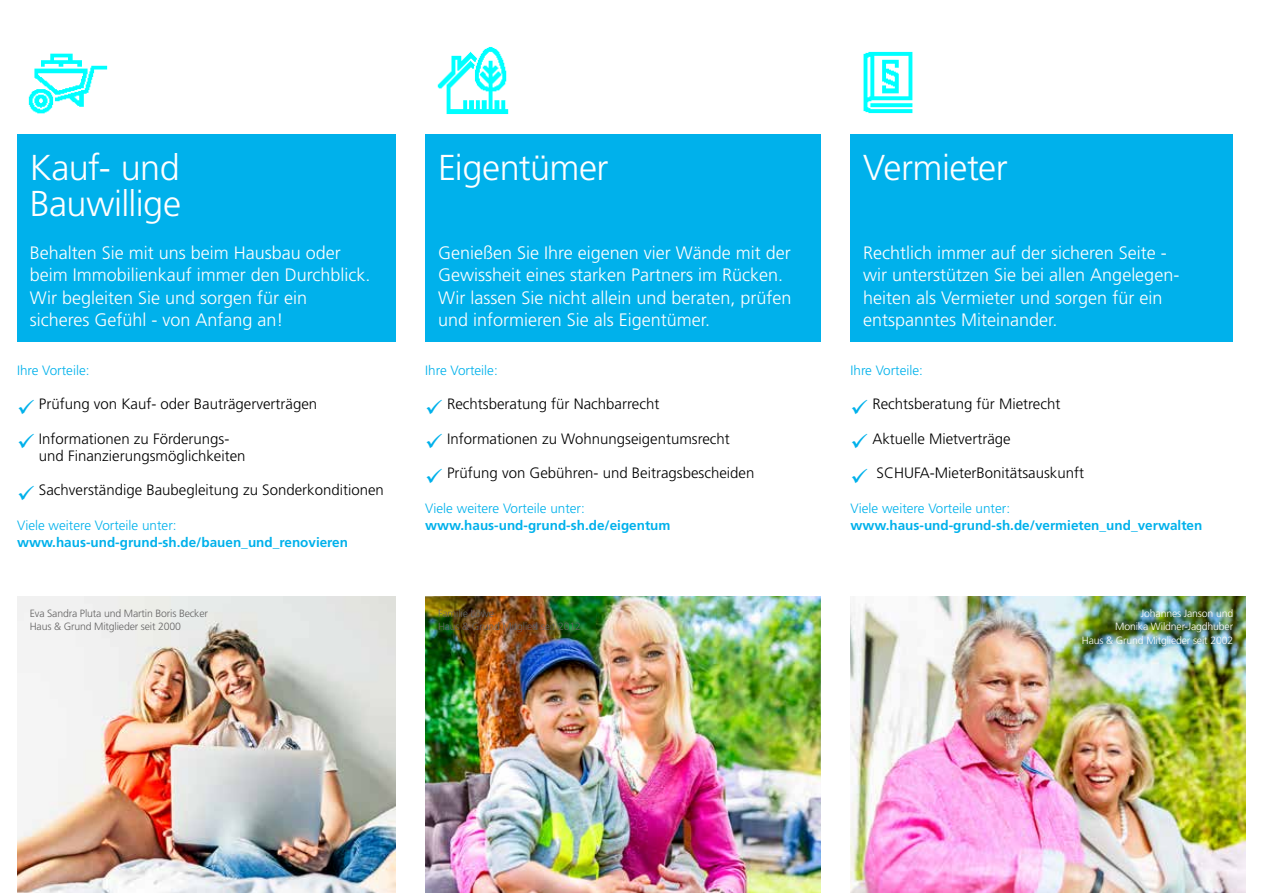
<style>
.page{position:relative;width:1263px;height:893px;background:#fff}
.page>*{position:absolute;margin:0;border:0;box-sizing:border-box;transform-origin:0 0}
.t1{font:300 36px "Frutiger";letter-spacing:-.015em;color:#fff}
.t2{font:300 18px/22.5px "Frutiger";color:#fff}
.t3{font:300 15px/17.2px "Frutiger";color:#000}
.t4{font:700 13.5px "Frutiger";color:#00b1eb}
.t5{font:300 13.5px "Frutiger";color:#00b1eb}
.t6{font:300 10.5px/13.5px "Frutiger";letter-spacing:-.015em;color:#646363}
.t7{font:300 10.5px/13.5px "Frutiger";letter-spacing:-.015em;color:#fff;text-align:right}
.s1{color:#00b1eb}
</style>
<div class="page">
<img style="left:850px;top:597px;width:396px;height:296px">
<div style="left:1077px;top:604px;width:166px;height:52px;background:#000;opacity:.33"></div>
<img style="left:17px;top:597px;width:378px;height:296px">
<img style="left:425px;top:597px;width:396px;height:296px">
<div style="left:425px;top:134px;width:396px;height:208px;background:#00b1eb"></div>
<div style="left:850px;top:134px;width:383px;height:208px;background:#00b1eb"></div>
<div style="left:17px;top:134px;width:378px;height:208px;background:#00b1eb"></div>
<img style="left:28px;top:53px;width:80px;height:61px">
<img style="left:863px;top:51px;width:50px;height:63px">
<img style="left:437px;top:46px;width:72px;height:69px">
<h1 class="t1" style="left:30px;top:147px;width:151px">Kauf- und</h1>
<h1 class="t1" style="left:438px;top:147px;width:172px">Eigentümer</h1>
<h1 class="t1" style="left:863px;top:147px;width:146px">Vermieter</h1>
<h1 class="t1" style="left:30px;top:183px;width:153px">Bauwillige</h1>
<p class="t2" style="left:30px;top:241px;width:342px">Behalten Sie mit uns beim Hausbau oder beim Immobilienkauf immer den Durchblick.<br>Wir begleiten Sie und sorgen für ein sicheres Gefühl - von Anfang an!</p>
<p class="t5" style="left:17px;top:362px;width:74px">Ihre Vorteile:</p>
<p class="t3" style="left:17px;top:395px;width:302px"><span class="s1">✓</span> Prüfung von Kauf- oder Bauträgerverträgen</p>
<p class="t3" style="left:39px;top:430px;width:208px;text-indent:-22px"><span class="s1">✓</span> Informationen zu Förderungs&shy;und Finanzierungsmöglichkeiten</p>
<p class="t3" style="left:17px;top:482px;width:368px"><span class="s1">✓</span> Sachverständige Baubegleitung zu Sonderkonditionen</p>
<p class="t5" style="left:17px;top:518px;width:161px">Viele weitere Vorteile unter:</p>
<p class="t4" style="left:17px;top:534px;width:333px">www.haus-und-grund-sh.de/bauen_und_renovieren</p>
<p class="t2" style="left:438px;top:241px;width:355px">Genießen Sie Ihre eigenen vier Wände mit der Gewissheit eines starken Partners im Rücken.<br>Wir lassen Sie nicht allein und beraten, prüfen und informieren Sie als Eigentümer.</p>
<p class="t2" style="left:863px;top:241px;width:318px">Rechtlich immer auf der sicheren Seite - wir unterstützen Sie bei allen Angelegen&shy;heiten als Vermieter und sorgen für ein entspanntes Miteinander.</p>
<p class="t5" style="left:425px;top:362px;width:74px">Ihre Vorteile:</p>
<p class="t3" style="left:425px;top:395px;width:236px"><span class="s1">✓</span> Rechtsberatung für Nachbarrecht</p>
<p class="t3" style="left:425px;top:430px;width:306px"><span class="s1">✓</span> Informationen zu Wohnungseigentumsrecht</p>
<p class="t3" style="left:425px;top:464px;width:331px"><span class="s1">✓</span> Prüfung von Gebühren- und Beitragsbescheiden</p>
<p class="t5" style="left:425px;top:500px;width:161px">Viele weitere Vorteile unter:</p>
<p class="t4" style="left:425px;top:517px;width:247px">www.haus-und-grund-sh.de/eigentum</p>
<p class="t5" style="left:850px;top:362px;width:74px">Ihre Vorteile:</p>
<p class="t3" style="left:850px;top:395px;width:211px"><span class="s1">✓</span> Rechtsberatung für Mietrecht</p>
<p class="t3" style="left:850px;top:430px;width:162px"><span class="s1">✓</span> Aktuelle Mietverträge</p>
<p class="t3" style="left:850px;top:464px;width:235px"><span class="s1">✓</span> SCHUFA-MieterBonitätsauskunft</p>
<p class="t5" style="left:850px;top:500px;width:161px">Viele weitere Vorteile unter:</p>
<p class="t4" style="left:850px;top:517px;width:353px">www.haus-und-grund-sh.de/vermieten_und_verwalten</p>
<p class="t6" style="left:30px;top:606px;width:180px">Eva Sandra Pluta und Martin Boris Becker<br>Haus &amp; Grund Mitglieder seit 2000</p>
<p class="t6" style="left:438px;top:606px;width:144px">Familie Löwe<br>Haus &amp; Grund Mitglied seit 2012</p>
<p class="t7" style="left:1082px;top:606px;width:153px">Johannes Janson und<br>Monika Wildner-Jagdhuber<br>Haus &amp; Grund Mitglieder seit 2002</p>
</div>
